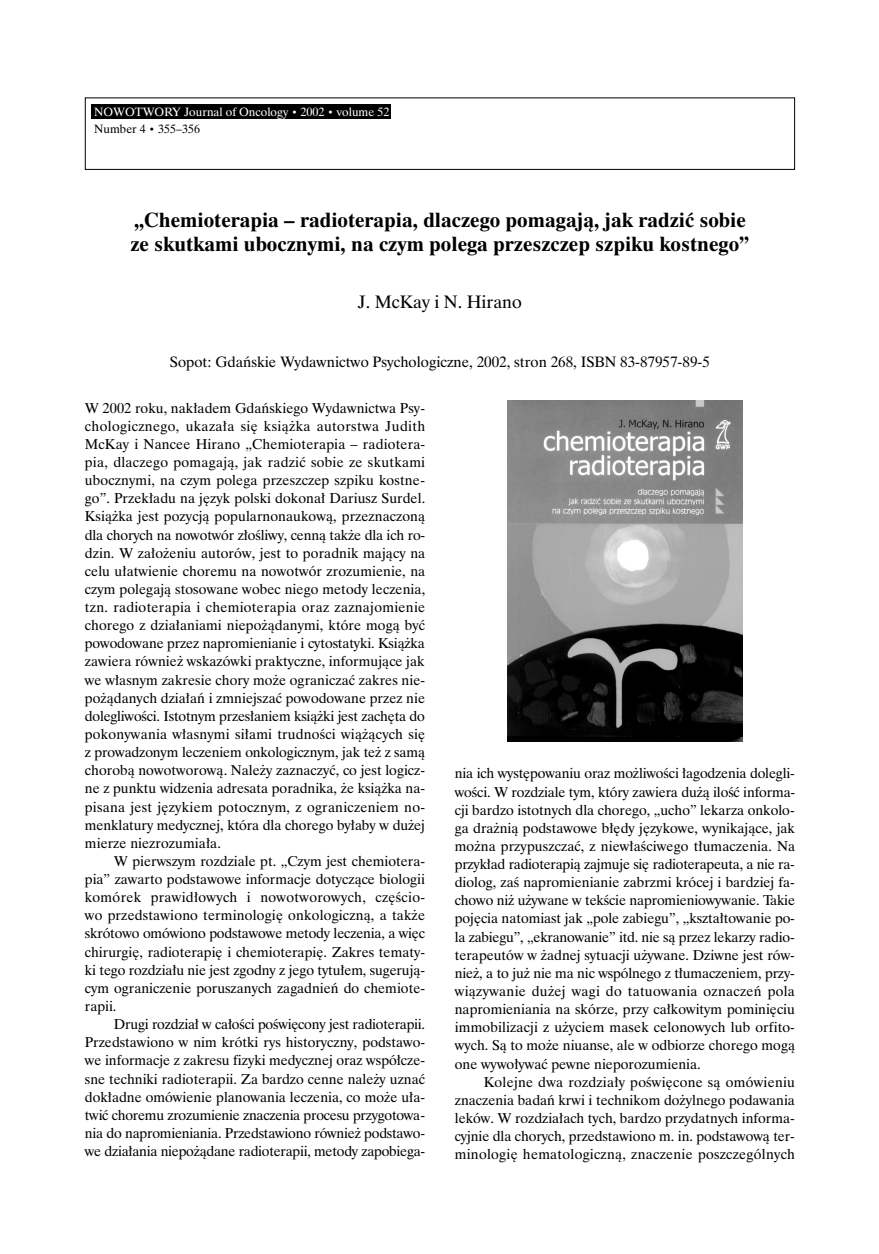
<style>
.page{position:relative;width:879px;height:1254px;background:#fff}
.page>*{position:absolute;margin:0;border:0;box-sizing:border-box;transform-origin:0 0}
.t1{font:700 21px/24px "Dutch 801 PL";color:#000}
.t2{font:18px "Dutch 801 PL";color:#000}
.t3{font:15px "Dutch 801 PL";color:#000}
.t4{font:14.25px/18.1px "Dutch 801 PL";color:#000;text-align:justify}
.t5{font:12px/17.5px "Dutch 801 PL";color:#fff}
.s1{font-size:10.5px}
.s2{color:#000}
.s3{font-size:10.5px;color:#000}
</style>
<div class="page">
<div style="left:85px;top:98px;width:710px;height:72px;border:1px solid #000"></div>
<div style="left:91px;top:104px;width:300px;height:15px;background:#000"></div>
<img style="left:508px;top:401px;width:234px;height:340px">
<p class="t5" style="left:94px;top:104px;width:297px">NOWOTWORY Journal of Oncology <span class="s1">•</span> 2002 <span class="s1">•</span> volume 52<br><span class="s2">Number 4</span> <span class="s3">•</span> <span class="s2">355–356</span></p>
<h1 class="t1" style="left:130px;top:209px;width:621px">„Chemioterapia – radioterapia, dlaczego pomagajà, jak radziç sobie ze skutkami ubocznymi, na czym polega przeszczep szpiku kostnego”</h1>
<p class="t2" style="left:358px;top:295px;width:165px">J. McKay i N. Hirano</p>
<p class="t3" style="left:170px;top:356px;width:542px">Sopot: Gdaƒskie Wydawnictwo Psychologiczne, 2002, stron 268, ISBN 83-87957-89-5</p>
<p class="t4" style="left:85px;top:400px;width:342px">W 2002 roku, nak∏adem Gdaƒskiego Wydawnictwa Psy&shy;chologicznego, ukaza∏a si´ ksià˝ka autorstwa Judith McKay i Nancee Hirano „Chemioterapia – radiotera&shy;pia, dlaczego pomagajà, jak radziç sobie ze skutkami ubocznymi, na czym polega przeszczep szpiku kostne&shy;go”. Przek∏adu na j´zyk polski dokona∏ Dariusz Surdel.<br>Ksià˝ka jest pozycjà popularnonaukowà, przeznaczonà dla chorych na nowotwór z∏oÊliwy, cennà tak˝e dla ich ro&shy;dzin. W za∏o˝eniu autorów, jest to poradnik majàcy na celu u∏atwienie choremu na nowotwór zrozumienie, na czym polegajà stosowane wobec niego metody leczenia, tzn. radioterapia i chemioterapia oraz zaznajomienie chorego z dzia∏aniami niepo˝àdanymi, które mogà byç powodowane przez napromienianie i cytostatyki. Ksià˝ka zawiera równie˝ wskazówki praktyczne, informujàce jak we w∏asnym zakresie chory mo˝e ograniczaç zakres nie&shy;po˝àdanych dzia∏aƒ i zmniejszaç powodowane przez nie dolegliwoÊci. Istotnym przes∏aniem ksià˝ki jest zach´ta do pokonywania w∏asnymi si∏ami trudnoÊci wià˝àcych si´ z prowadzonym leczeniem onkologicznym, jak te˝ z samà chorobà nowotworowà. Nale˝y zaznaczyç, co jest logicz&shy;ne z punktu widzenia adresata poradnika, ˝e ksià˝ka na&shy;pisana jest j´zykiem potocznym, z ograniczeniem no&shy;menklatury medycznej, która dla chorego by∏aby w du˝ej mierze niezrozumia∏a.</p>
<p class="t4" style="left:85px;top:853px;width:342px;text-indent:29px">W pierwszym rozdziale pt. „Czym jest chemiotera&shy;pia” zawarto podstawowe informacje dotyczàce biologii komórek prawid∏owych i nowotworowych, cz´Êcio&shy;wo przedstawiono terminologi´ onkologicznà, a tak˝e skrótowo omówiono podstawowe metody leczenia, a wi´c chirurgi´, radioterapi´ i chemioterapi´. Zakres tematy&shy;ki tego rozdzia∏u nie jest zgodny z jego tytu∏em, sugerujà&shy;cym ograniczenie poruszanych zagadnieƒ do chemiote&shy;rapii.</p>
<p class="t4" style="left:85px;top:1017px;width:342px;text-indent:29px">Drugi rozdzia∏ w ca∏oÊci poÊwi´cony jest radioterapii.<br>Przedstawiono w nim krótki rys historyczny, podstawo&shy;we informacje z zakresu fizyki medycznej oraz wspó∏cze&shy;sne techniki radioterapii. Za bardzo cenne nale˝y uznaç dok∏adne omówienie planowania leczenia, co mo˝e u∏a&shy;twiç choremu zrozumienie znaczenia procesu przygotowa&shy;nia do napromieniania. Przedstawiono równie˝ podstawo&shy;we dzia∏ania niepo˝àdane radioterapii, metody zapobiega-</p>
<p class="t4" style="left:455px;top:766px;width:342px">nia ich wyst´powaniu oraz mo˝liwoÊci ∏agodzenia dolegli&shy;woÊci. W rozdziale tym, który zawiera du˝à iloÊç informa&shy;cji bardzo istotnych dla chorego, „ucho” lekarza onkolo&shy;ga dra˝nià podstawowe b∏´dy j´zykowe, wynikajàce, jak mo˝na przypuszczaç, z niew∏aÊciwego t∏umaczenia. Na przyk∏ad radioterapià zajmuje si´ radioterapeuta, a nie ra&shy;diolog, zaÊ napromienianie zabrzmi krócej i bardziej fa&shy;chowo ni˝ u˝ywane w tekÊcie napromieniowywanie. Takie poj´cia natomiast jak „pole zabiegu”, „kszta∏towanie po&shy;la zabiegu”, „ekranowanie” itd. nie sà przez lekarzy radio&shy;terapeutów w ˝adnej sytuacji u˝ywane. Dziwne jest rów&shy;nie˝, a to ju˝ nie ma nic wspólnego z t∏umaczeniem, przy&shy;wiàzywanie du˝ej wagi do tatuowania oznaczeƒ pola napromieniania na skórze, przy ca∏kowitym pomini´ciu immobilizacji z u˝yciem masek celonowych lub orfito&shy;wych. Sà to mo˝e niuanse, ale w odbiorze chorego mogà one wywo∏ywaç pewne nieporozumienia.</p>
<p class="t4" style="left:455px;top:1074px;width:342px;text-indent:29px">Kolejne dwa rozdzia∏y poÊwi´cone sà omówieniu znaczenia badaƒ krwi i technikom do˝ylnego podawania leków. W rozdzia∏ach tych, bardzo przydatnych informa&shy;cyjnie dla chorych, przedstawiono m. in. podstawowà ter&shy;minologi´ hematologicznà, znaczenie poszczególnych</p>
</div>
